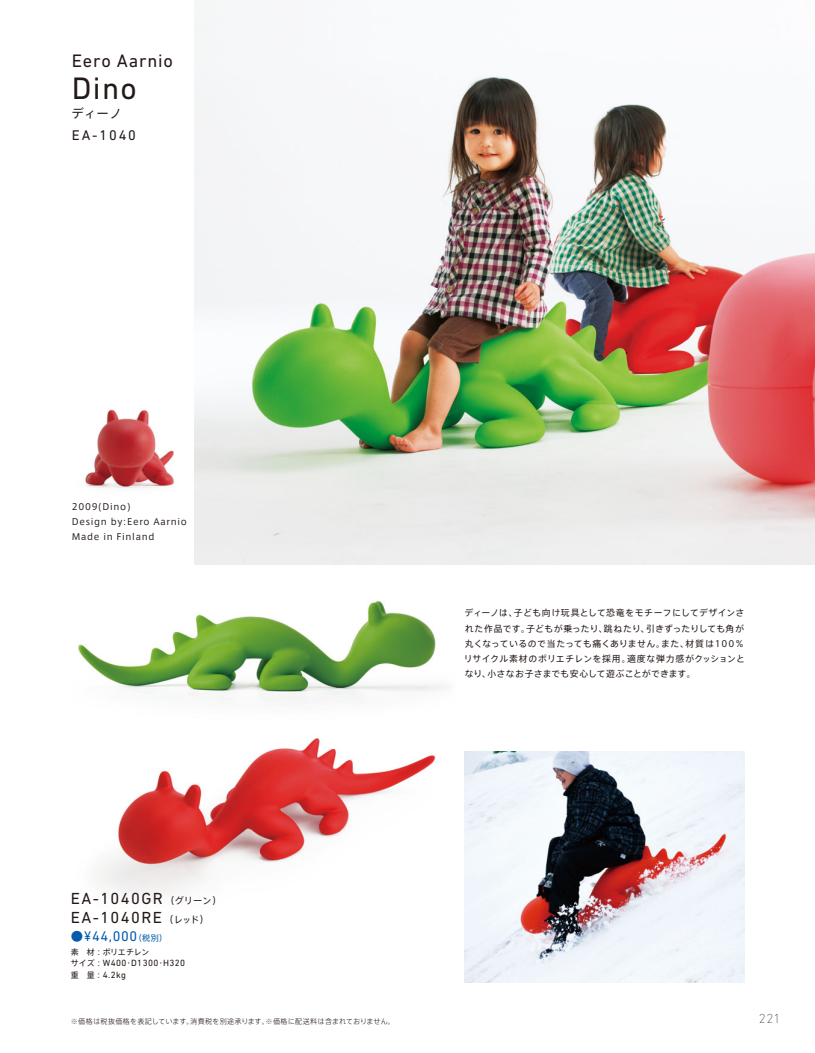
<style>
.page{position:relative;width:815px;height:1053px;background:#fff}
.page>*{position:absolute;margin:0;border:0;box-sizing:border-box;transform-origin:0 0}
.t1{font:31.62px "DIN Next LT Pro";color:#231916}
.t2{font:18.38px "DIN Next LT Pro";letter-spacing:.045em;color:#231916}
.t3{font:16.25px/18.6px "DIN Next LT Pro";letter-spacing:.085em;color:#231916}
.t4{font:14.25px "DIN Next LT Pro";color:#005bac}
.t5{font:14.25px "DIN Next LT Pro";letter-spacing:.13em;color:#231916}
.t6{font:200 13.25px "DIN Next LT Pro";color:#231916}
.t7{font:12.38px "Axis Std Regular 90 pv RKSJ H";color:#231916}
.t8{font:9.12px/11.5px "DIN Next LT Pro";letter-spacing:.045em;color:#231916}
.t9{font:8.88px/15px "Axis Std Regular 90 pv RKSJ H";letter-spacing:.08em;color:#231916;text-align:justify}
.t10{font:8px "Axis Std Regular 90 pv RKSJ H";letter-spacing:-.04em;color:#231916}
.t11{font:7.12px "Axis Std Light 90 pv RKSJ H";letter-spacing:.03em;color:#231916}
.s1{font-family:"Axis Std Regular 90 pv RKSJ H";font-size:9.25px}
.s2{font-family:"Axis Std Regular 90 pv RKSJ H";font-size:12.38px}
.s3{font-family:"Axis Std Regular 90 pv RKSJ H";font-size:8px}
</style>
<div class="page">
<img style="left:95px;top:737px;width:370px;height:183px">
<img style="left:78px;top:601px;width:366px;height:101px">
<img style="left:195px;top:27px;width:620px;height:537px">
<img style="left:465px;top:751px;width:279px;height:230px">
<img style="left:85px;top:409px;width:89px;height:79px">
<h2 class="t2" style="left:72px;top:55px;width:103px">Eero Aarnio</h2>
<h1 class="t1" style="left:72px;top:77px;width:67px">Dino</h1>
<h3 class="t7" style="left:71px;top:109px;width:52px">ディーノ</h3>
<h3 class="t5" style="left:72px;top:130px;width:66px">EA-1040</h3>
<p class="t9" style="left:72px;top:500px;width:117px;text-align:left">2009(Dino)<br>Design by:Eero Aarnio<br>Made in Finland</p>
<h3 class="t3" style="left:71px;top:890px;width:152px">EA-1040GR <span class="s1">（グリーン）<br></span>EA-1040RE <span class="s1">（レッド）</span></h3>
<h3 class="t4" style="left:71px;top:930px;width:98px"><span class="s2">●</span>¥44,000<span class="s3">（税別）</span></h3>
<p class="t10" style="left:71px;top:948px;width:80px">素　材：ポリエチレン</p>
<p class="t8" style="left:71px;top:957px;width:116px"><span class="s3">サイズ：</span>W400<span class="s3">・</span>D1300<span class="s3">・</span>H320<span class="s3">重　量：</span>4.2kg</p>
<p class="t9" style="left:464px;top:606px;width:282px">ディーノは、子ども向け玩具として恐竜をモチーフにしてデザインされた作品です。子どもが乗ったり、跳ねたり、引きずったりしても角が丸くなっているので当たっても痛くありません。また、材質は100％リサイクル素材のポリエチレンを採用。適度な弾力感がクッションとなり、小さなお子さまでも安心して遊ぶことができます。</p>
<p class="t11" style="left:71px;top:1018px;width:326px">※価格は税抜価格を表記しています。消費税を別途承ります。※価格に配送料は含まれておりません。</p>
<h3 class="t6" style="left:759px;top:1010px;width:23px">221</h3>
</div>
